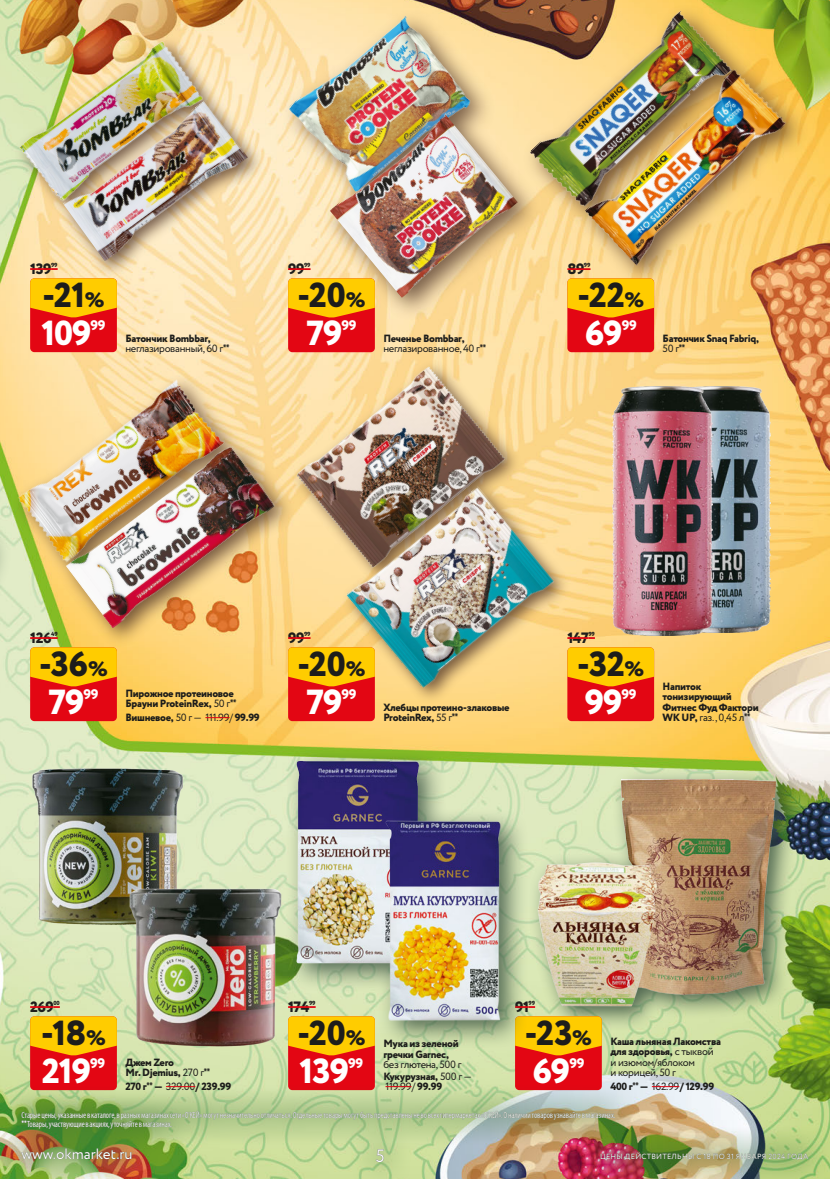
<style>
.page{position:relative;width:830px;height:1179px;background:#fff}
.page>*{position:absolute;margin:0;border:0;box-sizing:border-box;transform-origin:0 0}
.t1{font:800 34.8px "Circe";letter-spacing:-.005em;color:#1d1d1b}
.t2{font:800 34.8px "Circe";letter-spacing:-.03em;color:#fff}
.t3{font:18px "Circe";color:#fff}
.t4{font:800 15px "Circe";letter-spacing:-.03em;color:#1d1d1b}
.t5{font:15px "Circe";color:#fff}
.t6{font:800 13.95px "Circe";letter-spacing:-.03em;color:#fff}
.t7{font:800 10.5px/10.5px "Circe";letter-spacing:-.03em;color:#1d1d1b}
.t8{font:10.5px/10.5px "Circe";letter-spacing:-.03em;color:#1d1d1b}
.t9{font:condensed 9px/9px "Myriad Pro";letter-spacing:-.015em;color:#fff;scale:.95 1}
.t10{font:7.5px "Circe";letter-spacing:.03em;color:#fff}
.t11{font:800 6px "Circe";letter-spacing:-.03em;color:#1d1d1b}
.s1{font-size:20.85px}
.s2{font-family:"PT Sans";font-weight:700;font-stretch:condensed}
.s3{font-weight:400}
.s4{font-weight:800}
.s5{font-family:"PT Sans";font-weight:700}
</style>
<div class="page">
<img style="left:0;top:0;width:830px;height:1083px">
<img style="left:32px;top:759px;width:153px;height:175px">
<img style="left:129px;top:889px;width:152px;height:157px">
<div style="left:30px;top:1016px;width:87px;height:74px;background:#e30613;border-radius:4px"></div>
<svg style="left:30px;top:1016px;width:87px;height:39px;background:#fbb503"></svg>
<hr style="left:30px;top:1006px;width:23px;height:2px;background:#e30613">
<svg style="left:54px;top:1006px;width:6px;height:2px"></svg>
<div style="left:528px;top:768px;width:273px;height:264px;background:#213c2f;opacity:.75"></div>
<img style="left:622px;top:779px;width:154px;height:215px">
<img style="left:529px;top:836px;width:166px;height:199px">
<div style="left:515px;top:1016px;width:87px;height:74px;background:#e30613;border-radius:4px"></div>
<svg style="left:515px;top:1016px;width:87px;height:39px;background:#fbb203"></svg>
<svg style="left:529px;top:1006px;width:6px;height:2px"></svg>
<div style="left:285px;top:749px;width:244px;height:299px;background:#213c2f;opacity:.75"></div>
<img style="left:278px;top:743px;width:160px;height:238px">
<img style="left:385px;top:820px;width:116px;height:200px">
<div style="left:288px;top:1016px;width:87px;height:74px;background:#e30613;border-radius:4px"></div>
<svg style="left:288px;top:1016px;width:87px;height:39px;background:#fbb503"></svg>
<hr style="left:288px;top:1006px;width:21px;height:2px;background:#e30613">
<svg style="left:309px;top:1006px;width:7px;height:2px"></svg>
<div style="left:13px;top:35px;width:252px;height:243px;background:#4a2f23;opacity:.75"></div>
<img style="left:11px;top:30px;width:226px;height:214px">
<img style="left:63px;top:100px;width:185px;height:161px">
<div style="left:30px;top:278px;width:87px;height:74px;background:#e30613;border-radius:4px"></div>
<svg style="left:30px;top:278px;width:87px;height:39px;background:#fbb503"></svg>
<hr style="left:30px;top:268px;width:21px;height:2px;background:#e30613">
<svg style="left:51px;top:268px;width:7px;height:2px"></svg>
<div style="left:521px;top:3px;width:289px;height:286px;background:#4a2f23;opacity:.75"></div>
<img style="left:542px;top:10px;width:193px;height:201px">
<img style="left:585px;top:68px;width:202px;height:198px">
<div style="left:567px;top:278px;width:87px;height:74px;background:#e30613;border-radius:4px"></div>
<svg style="left:604px;top:278px;width:50px;height:40px;background:#fbb402"></svg>
<svg style="left:567px;top:268px;width:23px;height:2px"></svg>
<div style="left:11px;top:371px;width:285px;height:277px;background:#4a2f23;opacity:.75"></div>
<img style="left:13px;top:373px;width:202px;height:193px">
<img style="left:66px;top:442px;width:149px;height:186px">
<svg style="left:205px;top:717px;width:25px;height:1px"></svg>
<div style="left:30px;top:647px;width:87px;height:74px;background:#e30613;border-radius:4px"></div>
<svg style="left:30px;top:647px;width:87px;height:39px;background:#fbb502"></svg>
<hr style="left:30px;top:637px;width:21px;height:2px;background:#e30613">
<svg style="left:51px;top:637px;width:7px;height:2px"></svg>
<div style="left:290px;top:359px;width:281px;height:346px;background:#fed780"></div>
<img style="left:215px;top:272px;width:389px;height:384px">
<img style="left:346px;top:486px;width:210px;height:204px">
<div style="left:288px;top:647px;width:87px;height:74px;background:#e30613;border-radius:4px"></div>
<svg style="left:288px;top:647px;width:87px;height:39px;background:#fbb502"></svg>
<svg style="left:288px;top:637px;width:23px;height:2px"></svg>
<img style="left:712px;top:387px;width:59px;height:245px">
<img style="left:612px;top:387px;width:100px;height:249px">
<div style="left:567px;top:647px;width:87px;height:74px;background:#e30613;border-radius:4px"></div>
<svg style="left:567px;top:647px;width:87px;height:39px;background:#fbb503"></svg>
<hr style="left:567px;top:637px;width:21px;height:2px;background:#e30613">
<svg style="left:588px;top:637px;width:7px;height:2px"></svg>
<div style="left:0;top:431px;width:12px;height:188px;background:#213c2f;opacity:.75"></div>
<div style="left:280px;top:7px;width:262px;height:315px;background:#4a2f23;opacity:.75"></div>
<img style="left:287px;top:13px;width:188px;height:183px">
<img style="left:330px;top:115px;width:188px;height:183px">
<div style="left:288px;top:278px;width:87px;height:74px;background:#e30613;border-radius:4px"></div>
<svg style="left:288px;top:278px;width:87px;height:40px;background:#fbb103"></svg>
<svg style="left:288px;top:268px;width:23px;height:2px"></svg>
<img style="left:0;top:1083px;width:830px;height:96px">
<h3 class="t4" style="left:30px;top:259px;width:23px">139</h3>
<p class="t11" style="left:51px;top:261px;width:8px">99</p>
<h1 class="t1" style="left:42px;top:271px;width:64px">-21<span class="s1">%</span></h1>
<h3 class="t4" style="left:288px;top:259px;width:18px">99</h3>
<p class="t11" style="left:304px;top:261px;width:8px">99</p>
<h1 class="t1" style="left:297px;top:272px;width:70px">-20<span class="s1">%</span></h1>
<h3 class="t4" style="left:567px;top:259px;width:19px">89</h3>
<p class="t11" style="left:584px;top:261px;width:8px">99</p>
<h1 class="t1" style="left:577px;top:272px;width:68px">-22<span class="s1">%</span></h1>
<h3 class="t6" style="left:91px;top:315px;width:17px">99</h3>
<h1 class="t2" style="left:41px;top:310px;width:52px">109</h1>
<p class="t7" style="left:125px;top:333px;width:87px">Батончик Bombbar,</p>
<p class="t8" style="left:125px;top:344px;width:106px">неглазированный, 60 г<span class="s2">**</span></p>
<h3 class="t6" style="left:341px;top:315px;width:17px">99</h3>
<h1 class="t2" style="left:306px;top:310px;width:38px">79</h1>
<p class="t7" style="left:383px;top:333px;width:83px">Печенье Bombbar,</p>
<p class="t8" style="left:383px;top:344px;width:104px">неглазированное, 40 г<span class="s2">**</span></p>
<h3 class="t6" style="left:622px;top:315px;width:17px">99</h3>
<h1 class="t2" style="left:585px;top:310px;width:40px">69</h1>
<p class="t7" style="left:663px;top:333px;width:98px">Батончик Snaq Fabriq,</p>
<p class="t8" style="left:663px;top:344px;width:24px">50 г<span class="s2">**</span></p>
<h3 class="t4" style="left:30px;top:628px;width:23px">126</h3>
<p class="t11" style="left:51px;top:630px;width:8px">49</p>
<h1 class="t1" style="left:39px;top:640px;width:70px">-36<span class="s1">%</span></h1>
<h3 class="t4" style="left:288px;top:628px;width:18px">99</h3>
<p class="t11" style="left:304px;top:630px;width:8px">99</p>
<h1 class="t1" style="left:297px;top:640px;width:70px">-20<span class="s1">%</span></h1>
<h3 class="t4" style="left:567px;top:628px;width:23px">147</h3>
<p class="t11" style="left:588px;top:630px;width:8px">99</p>
<h1 class="t1" style="left:577px;top:640px;width:68px">-32<span class="s1">%</span></h1>
<h3 class="t6" style="left:84px;top:684px;width:17px">99</h3>
<h1 class="t2" style="left:48px;top:679px;width:38px">79</h1>
<p class="t7" style="left:125px;top:689px;width:113px">Пирожное протеиновое<br>Брауни ProteinRex, <span class="s3">50 г</span><span class="s2">**</span></p>
<p class="t7" style="left:125px;top:713px;width:136px">Вишневое, <span class="s3">50 г — 111.99/</span> 99.99</p>
<h3 class="t6" style="left:341px;top:684px;width:17px">99</h3>
<h1 class="t2" style="left:306px;top:679px;width:38px">79</h1>
<p class="t7" style="left:383px;top:702px;width:128px">Хлебцы протеино-злаковые</p>
<p class="t7" style="left:383px;top:713px;width:76px">ProteinRex, <span class="s3">55 г</span><span class="s2">**</span></p>
<h3 class="t6" style="left:622px;top:684px;width:17px">99</h3>
<h1 class="t2" style="left:585px;top:679px;width:39px">99</h1>
<p class="t7" style="left:663px;top:681px;width:98px">Напиток тонизирующий<br>Фитнес Фуд Фактори</p>
<p class="t8" style="left:663px;top:712px;width:90px"><span class="s4">WK UP,</span> газ., 0,45 л<span class="s2">**</span></p>
<h3 class="t4" style="left:30px;top:996px;width:25px">269</h3>
<p class="t11" style="left:54px;top:999px;width:8px">00</p>
<h1 class="t1" style="left:41px;top:1009px;width:66px">-18<span class="s1">%</span></h1>
<h3 class="t6" style="left:90px;top:1053px;width:17px">99</h3>
<h1 class="t2" style="left:42px;top:1047px;width:51px">219</h1>
<p class="t7" style="left:125px;top:1057px;width:86px">Джем Zero<br>Mr. Djemius, <span class="s3">270 г</span><span class="s2">**</span></p>
<p class="t7" style="left:125px;top:1082px;width:107px">270 г<span class="s2">**</span> — <span class="s3">329.00</span>/ 239.99</p>
<h3 class="t4" style="left:288px;top:996px;width:23px">174</h3>
<p class="t11" style="left:309px;top:999px;width:8px">99</p>
<h1 class="t1" style="left:297px;top:1009px;width:70px">-20<span class="s1">%</span></h1>
<h3 class="t6" style="left:348px;top:1053px;width:17px">99</h3>
<h1 class="t2" style="left:300px;top:1047px;width:51px">139</h1>
<p class="t7" style="left:383px;top:1039px;width:77px">Мука из зеленой</p>
<p class="t7" style="left:383px;top:1049px;width:67px">гречки Garnec,</p>
<p class="t8" style="left:383px;top:1059px;width:90px;line-height:11.2px">без глютена, 500 г<br><span class="s4">Кукурузная,</span> 500 г —</p>
<p class="t8" style="left:385px;top:1081px;width:58px">119.99/ <span class="s4">99.99</span></p>
<h3 class="t4" style="left:515px;top:996px;width:15px">91</h3>
<p class="t11" style="left:529px;top:999px;width:8px">99</p>
<h1 class="t1" style="left:525px;top:1009px;width:69px">-23<span class="s1">%</span></h1>
<h3 class="t6" style="left:569px;top:1053px;width:17px">99</h3>
<h1 class="t2" style="left:532px;top:1047px;width:40px">69</h1>
<p class="t8" style="left:610px;top:1036px;width:112px"><span class="s4">Каша льняная Лакомства для здоровья,</span> с тыквой и изюмом/яблоком<br>и корицей, 50 г</p>
<p class="t7" style="left:610px;top:1082px;width:105px">400 г<span class="s2">**</span> — <span class="s3">162.99</span>/ 129.99</p>
<p class="t9" style="left:22px;top:1110px;width:626px">Старые цены, указанные в каталоге, в разных магазинах сети «О'КЕЙ» могут незначительно отличаться. Отдельные товары могут быть представлены не во всех гипермаркетах «О'КЕЙ». О наличии товаров узнавайте в магазинах. <span class="s5">**</span>Товары, участвующие в акциях, уточняйте в магазинах.</p>
<h3 class="t5" style="left:22px;top:1144px;width:113px">www.okmarket.ru</h3>
<h2 class="t3" style="left:375px;top:1143px;width:11px">5</h2>
<p class="t10" style="left:600px;top:1151px;width:210px">ЦЕНЫ ДЕЙСТВИТЕЛЬНЫ с 18 по 31 января 2024 ГОДА</p>
</div>
